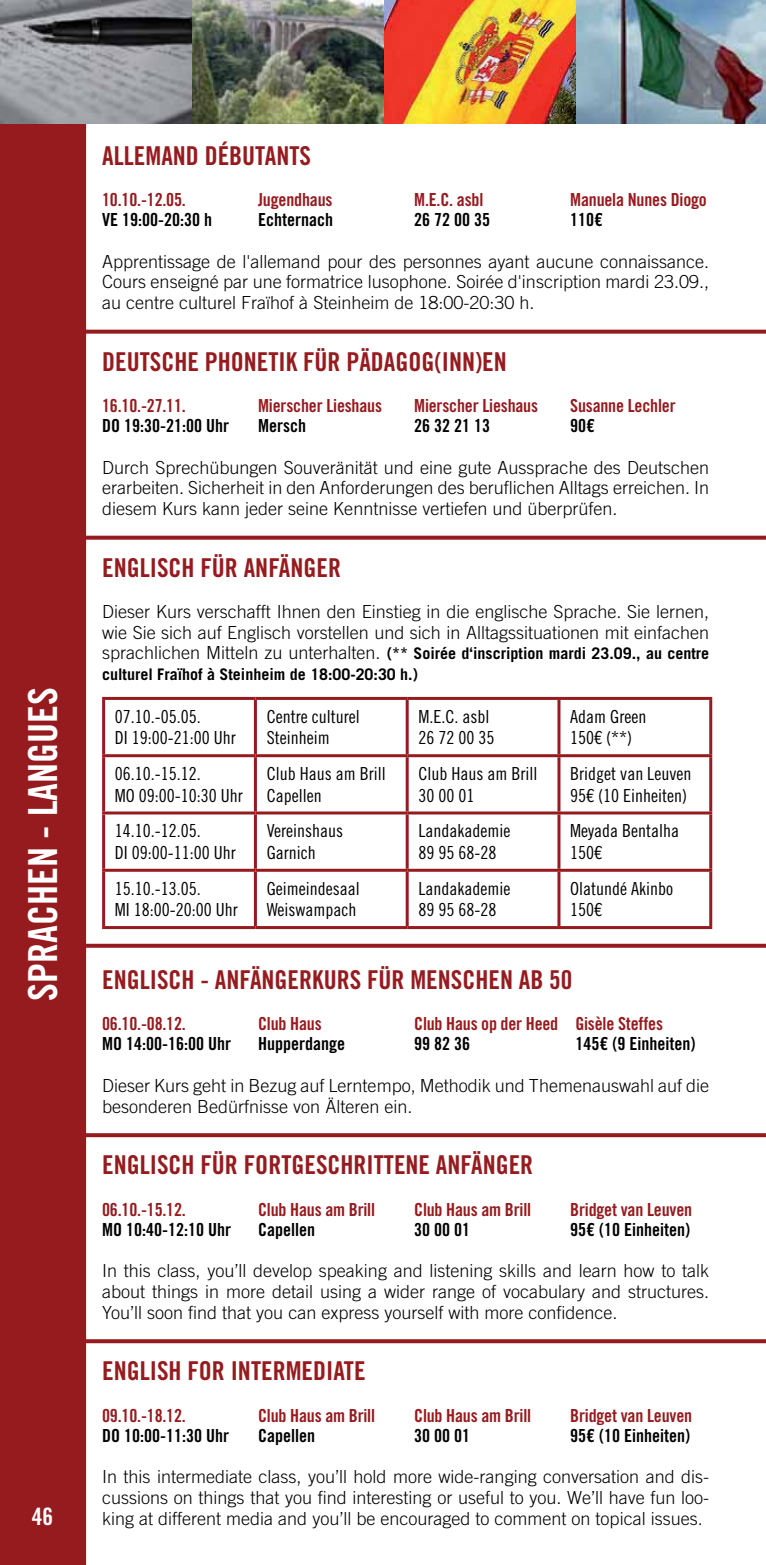
<style>
.page{position:relative;width:766px;height:1565px;background:#fff}
.page>*{position:absolute;margin:0;border:0;box-sizing:border-box;transform-origin:0 0}
.t1{font:40px "Trade Gothic LT Std Bd Cn 20";color:#fff}
.t2{font:300 30px "Trade Gothic LT Std";color:#fff}
.t3{font:26px "Trade Gothic LT Std Bd Cn 20";color:#961b1f}
.t4{font:24px "Trade Gothic LT Std Bd Cn 20";color:#fff}
.t5{font:300 18px/20.6px "Trade Gothic LT Std";color:#000;text-align:justify}
.t6{font:18px/21.6px "Trade Gothic LT Std Cn 18";color:#000}
.t7{font:18px "Trade Gothic LT Std Bd Cn 20";letter-spacing:-.01em;color:#961b1f}
.t8{font:18px "Trade Gothic LT Std Bd Cn 20";color:#000}
.t9{font:700 16px/20.6px "Trade Gothic LT Std";color:#000}
.s1{font-weight:300;font-size:18px}
</style>
<div class="page">
<div style="left:0;top:124px;width:86px;height:1441px;background:#961b1f"></div>
<img style="left:575px;top:0;width:190px;height:124px">
<img style="left:383px;top:0;width:192px;height:124px">
<img style="left:191px;top:0;width:192px;height:124px">
<svg style="left:0;top:0;width:191px;height:124px;background:#84868a"></svg>
<hr style="left:102px;top:697px;width:153px;height:3px;background:#961b1f">
<hr style="left:102px;top:700px;width:3px;height:54px;background:#961b1f">
<hr style="left:255px;top:697px;width:152px;height:3px;background:#961b1f">
<hr style="left:254px;top:700px;width:3px;height:54px;background:#961b1f">
<hr style="left:407px;top:697px;width:152px;height:3px;background:#961b1f">
<hr style="left:405px;top:700px;width:3px;height:54px;background:#961b1f">
<hr style="left:559px;top:697px;width:153px;height:3px;background:#961b1f">
<hr style="left:557px;top:700px;width:3px;height:54px;background:#961b1f">
<hr style="left:709px;top:700px;width:3px;height:54px;background:#961b1f">
<hr style="left:102px;top:754px;width:153px;height:3px;background:#961b1f">
<hr style="left:102px;top:757px;width:3px;height:54px;background:#961b1f">
<hr style="left:255px;top:754px;width:152px;height:3px;background:#961b1f">
<hr style="left:254px;top:757px;width:3px;height:54px;background:#961b1f">
<hr style="left:407px;top:754px;width:152px;height:3px;background:#961b1f">
<hr style="left:405px;top:757px;width:3px;height:54px;background:#961b1f">
<hr style="left:559px;top:754px;width:153px;height:3px;background:#961b1f">
<hr style="left:557px;top:757px;width:3px;height:54px;background:#961b1f">
<hr style="left:709px;top:757px;width:3px;height:54px;background:#961b1f">
<hr style="left:102px;top:811px;width:153px;height:3px;background:#961b1f">
<hr style="left:102px;top:814px;width:3px;height:55px;background:#961b1f">
<hr style="left:255px;top:811px;width:152px;height:3px;background:#961b1f">
<hr style="left:254px;top:814px;width:3px;height:55px;background:#961b1f">
<hr style="left:407px;top:811px;width:152px;height:3px;background:#961b1f">
<hr style="left:405px;top:814px;width:3px;height:55px;background:#961b1f">
<hr style="left:559px;top:811px;width:153px;height:3px;background:#961b1f">
<hr style="left:557px;top:814px;width:3px;height:55px;background:#961b1f">
<hr style="left:709px;top:814px;width:3px;height:55px;background:#961b1f">
<hr style="left:102px;top:869px;width:153px;height:3px;background:#961b1f">
<hr style="left:102px;top:872px;width:3px;height:54px;background:#961b1f">
<hr style="left:102px;top:926px;width:153px;height:3px;background:#961b1f">
<hr style="left:255px;top:869px;width:152px;height:3px;background:#961b1f">
<hr style="left:254px;top:872px;width:3px;height:54px;background:#961b1f">
<hr style="left:255px;top:926px;width:152px;height:3px;background:#961b1f">
<hr style="left:407px;top:869px;width:152px;height:3px;background:#961b1f">
<hr style="left:405px;top:872px;width:3px;height:54px;background:#961b1f">
<hr style="left:407px;top:926px;width:152px;height:3px;background:#961b1f">
<hr style="left:559px;top:869px;width:153px;height:3px;background:#961b1f">
<hr style="left:557px;top:872px;width:3px;height:54px;background:#961b1f">
<hr style="left:709px;top:872px;width:3px;height:54px;background:#961b1f">
<hr style="left:559px;top:926px;width:153px;height:3px;background:#961b1f">
<svg style="left:80px;top:330px;width:685px;height:4px;background:#9e2e31"></svg>
<svg style="left:80px;top:536px;width:685px;height:4px;background:#9d2c2f"></svg>
<svg style="left:80px;top:944px;width:685px;height:4px;background:#9b272b"></svg>
<svg style="left:80px;top:1133px;width:685px;height:4px;background:#9a2529"></svg>
<svg style="left:80px;top:1339px;width:685px;height:4px;background:#9b272b"></svg>
<h2 class="t2" style="left:25px;top:1034px;width:505px;rotate:-90deg">programmübersicht - sommaire</h2>
<h1 class="t1" style="left:18px;top:1001px;width:315px;rotate:-90deg">sprachen - langues</h1>
<h3 class="t4" style="left:32px;top:1501px;width:23px">46</h3>
<h3 class="t3" style="left:102px;top:140px;width:210px">Allemand débutants</h3>
<p class="t7" style="left:102px;top:189px;width:85px">10.10.-12.05.</p>
<p class="t8" style="left:102px;top:209px;width:111px">VE 19:00-20:30 h</p>
<p class="t7" style="left:414px;top:189px;width:71px">M.E.C. asbl</p>
<p class="t8" style="left:414px;top:209px;width:77px">26 72 00 35</p>
<p class="t7" style="left:570px;top:189px;width:138px">Manuela Nunes Diogo</p>
<p class="t8" style="left:570px;top:209px;width:34px">110€</p>
<p class="t5" style="left:102px;top:251px;width:608px">Apprentissage de l'allemand pour des personnes ayant aucune connaissance.<br>Cours enseigné par une formatrice lusophone. Soirée d'inscription mardi 23.09., au centre culturel Fraïhof à Steinheim de 18:00-20:30 h.</p>
<h3 class="t3" style="left:102px;top:346px;width:406px">Deutsche Phonetik für Pädagog(Inn)en</h3>
<p class="t7" style="left:102px;top:395px;width:85px">16.10.-27.11.</p>
<p class="t8" style="left:102px;top:415px;width:128px">DO 19:30-21:00 Uhr</p>
<p class="t7" style="left:258px;top:189px;width:76px">Jugendhaus</p>
<p class="t8" style="left:258px;top:209px;width:76px">Echternach</p>
<p class="t7" style="left:570px;top:395px;width:107px">Susanne Lechler</p>
<p class="t8" style="left:570px;top:415px;width:26px">90€</p>
<p class="t5" style="left:102px;top:457px;width:608px">Durch Sprechübungen Souveränität und eine gute Aussprache des Deutschen erarbeiten. Sicherheit in den Anforderungen des beruflichen Alltags erreichen. In diesem Kurs kann jeder seine Kenntnisse vertiefen und überprüfen.</p>
<h3 class="t3" style="left:102px;top:552px;width:240px">Englisch für Anfänger</h3>
<p class="t5" style="left:102px;top:601px;width:608px">Dieser Kurs verschafft Ihnen den Einstieg in die englische Sprache. Sie lernen, wie Sie sich auf Englisch vorstellen und sich in Alltagssituationen mit einfachen</p>
<p class="t9" style="left:102px;top:643px;width:608px"><span class="s1">sprachlichen Mitteln zu unterhalten.</span> (** Soirée d‘inscription mardi 23.09., au centre culturel Fraïhof à Steinheim de 18:00-20:30 h.)</p>
<p class="t6" style="left:115px;top:705px;width:122px">07.10.-05.05.<br>DI 19:00-21:00 Uhr</p>
<p class="t6" style="left:267px;top:705px;width:94px">Centre culturel<br>Steinheim</p>
<p class="t6" style="left:418px;top:705px;width:77px">M.E.C. asbl<br>26 72 00 35</p>
<p class="t6" style="left:570px;top:705px;width:77px">Adam Green<br>150€ (**)</p>
<p class="t6" style="left:115px;top:763px;width:129px">06.10.-15.12.<br>MO 09:00-10:30 Uhr</p>
<p class="t6" style="left:267px;top:763px;width:120px">Club Haus am Brill<br>Capellen</p>
<p class="t6" style="left:418px;top:763px;width:120px">Club Haus am Brill<br>30 00 01</p>
<p class="t6" style="left:570px;top:763px;width:122px">Bridget van Leuven<br>95€ (10 Einheiten)</p>
<p class="t6" style="left:115px;top:820px;width:122px">14.10.-12.05.<br>DI 09:00-11:00 Uhr</p>
<p class="t6" style="left:266px;top:820px;width:78px">Vereinshaus<br>Garnich</p>
<p class="t6" style="left:418px;top:820px;width:93px">Landakademie<br>89 95 68-28</p>
<p class="t6" style="left:570px;top:820px;width:110px">Meyada Bentalha<br>150€</p>
<p class="t6" style="left:115px;top:877px;width:124px">15.10.-13.05.<br>MI 18:00-20:00 Uhr</p>
<p class="t6" style="left:266px;top:877px;width:94px">Geimeindesaal<br>Weiswampach</p>
<p class="t6" style="left:418px;top:877px;width:93px">Landakademie<br>89 95 68-28</p>
<p class="t6" style="left:570px;top:877px;width:104px">Olatundé Akinbo<br>150€</p>
<p class="t7" style="left:258px;top:395px;width:125px">Mierscher Lieshaus</p>
<p class="t8" style="left:258px;top:415px;width:49px">Mersch</p>
<p class="t7" style="left:414px;top:395px;width:125px">Mierscher Lieshaus</p>
<p class="t8" style="left:414px;top:415px;width:77px">26 32 21 13</p>
<h3 class="t3" style="left:102px;top:964px;width:471px">Englisch - Anfängerkurs für Menschen ab 50</h3>
<p class="t7" style="left:102px;top:1013px;width:85px">06.10.-08.12.</p>
<p class="t8" style="left:102px;top:1033px;width:130px">MO 14:00-16:00 Uhr</p>
<p class="t7" style="left:575px;top:1013px;width:89px">Gisèle Steffes</p>
<p class="t8" style="left:575px;top:1033px;width:121px">145€ (9 Einheiten)</p>
<p class="t5" style="left:102px;top:1075px;width:608px">Dieser Kurs geht in Bezug auf Lerntempo, Methodik und Themenauswahl auf die besonderen Bedürfnisse von Älteren ein.</p>
<h3 class="t3" style="left:102px;top:1149px;width:432px">Englisch für fortgeschrittene Anfänger</h3>
<p class="t7" style="left:102px;top:1198px;width:85px">06.10.-15.12.</p>
<p class="t8" style="left:102px;top:1218px;width:130px">MO 10:40-12:10 Uhr</p>
<p class="t7" style="left:258px;top:1013px;width:65px">Club Haus</p>
<p class="t8" style="left:258px;top:1033px;width:88px">Hupperdange</p>
<p class="t7" style="left:414px;top:1013px;width:145px">Club Haus op der Heed</p>
<p class="t8" style="left:414px;top:1033px;width:57px">99 82 36</p>
<p class="t7" style="left:258px;top:1198px;width:118px">Club Haus am Brill</p>
<p class="t8" style="left:258px;top:1218px;width:58px">Capellen</p>
<p class="t7" style="left:414px;top:1198px;width:118px">Club Haus am Brill</p>
<p class="t8" style="left:414px;top:1218px;width:57px">30 00 01</p>
<p class="t7" style="left:570px;top:1198px;width:123px">Bridget van Leuven</p>
<p class="t8" style="left:570px;top:1218px;width:121px">95€ (10 Einheiten)</p>
<p class="t5" style="left:102px;top:1260px;width:608px">In this class, you’ll develop speaking and listening skills and learn how to talk about things in more detail using a wider range of vocabulary and structures.<br>You’ll soon find that you can express yourself with more confidence.</p>
<h3 class="t3" style="left:102px;top:1355px;width:265px">English for intermediate</h3>
<p class="t7" style="left:102px;top:1404px;width:85px">09.10.-18.12.</p>
<p class="t8" style="left:102px;top:1424px;width:128px">DO 10:00-11:30 Uhr</p>
<p class="t7" style="left:258px;top:1404px;width:118px">Club Haus am Brill</p>
<p class="t8" style="left:258px;top:1424px;width:58px">Capellen</p>
<p class="t7" style="left:414px;top:1404px;width:118px">Club Haus am Brill</p>
<p class="t8" style="left:414px;top:1424px;width:57px">30 00 01</p>
<p class="t7" style="left:570px;top:1404px;width:123px">Bridget van Leuven</p>
<p class="t8" style="left:570px;top:1424px;width:121px">95€ (10 Einheiten)</p>
<p class="t5" style="left:102px;top:1466px;width:608px">In this intermediate class, you’ll hold more wide-ranging conversation and dis&shy;cussions on things that you find interesting or useful to you. We’ll have fun loo&shy;king at different media and you’ll be encouraged to comment on topical issues.</p>
</div>
